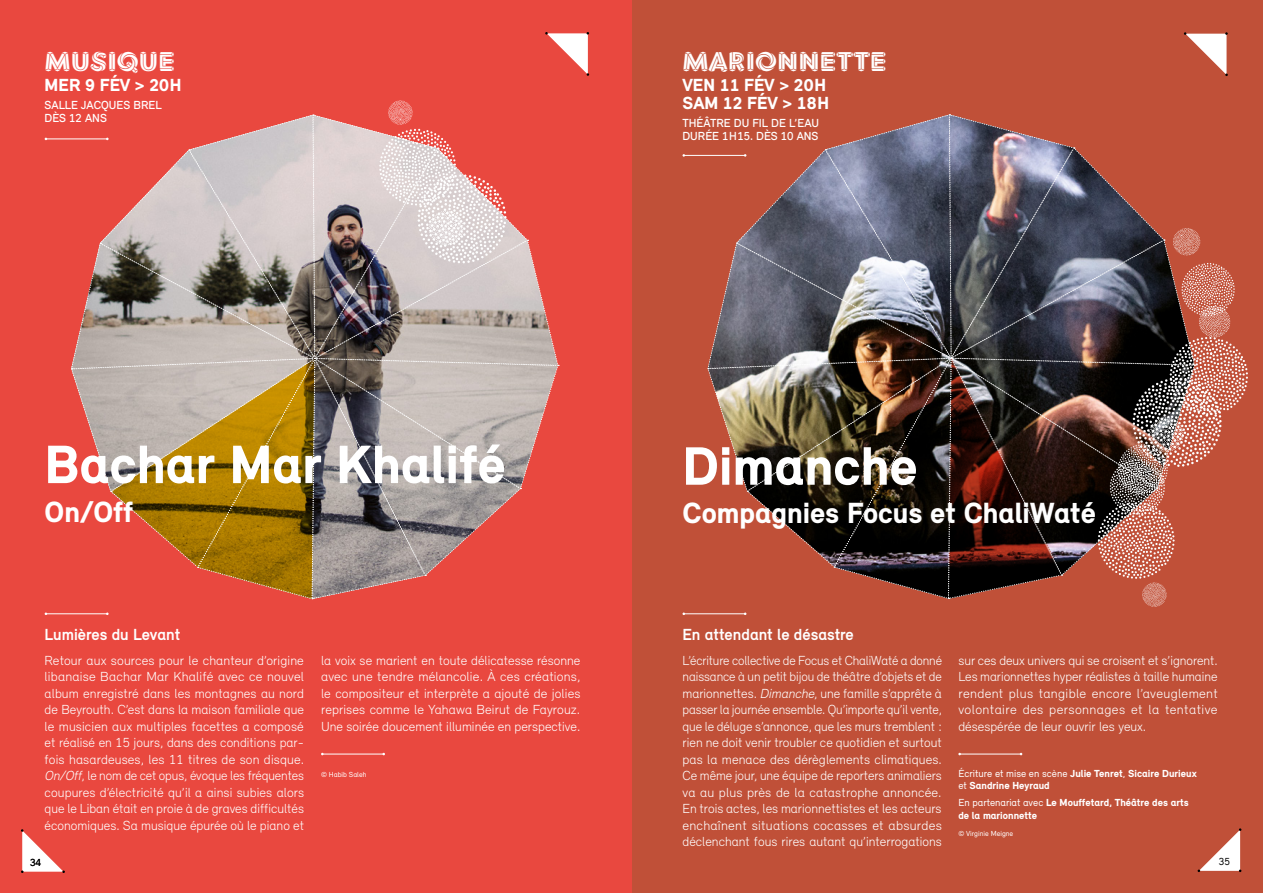
<style>
.page{position:relative;width:1263px;height:893px;background:#fff}
.page>*{position:absolute;margin:0;border:0;box-sizing:border-box;transform-origin:0 0}
.t1{font:900 55.5px "Relevant";color:#fff}
.t2{font:900 30px "Relevant";color:#fff}
.t3{font:27px "Soleil Magic Caps Yin Yang";color:#fff}
.t4{font:900 18px/18px "Relevant";color:#fff}
.t5{font:700 16.5px "Relevant";color:#fff}
.t6{font:300 13.5px/16.5px "Relevant";color:#fff;text-align:justify}
.t7{font:500 12px/13.5px "Relevant";color:#fff}
.t8{font:900 10.5px/12.8px "Relevant";color:#fff}
.t9{font:10.5px "Relevant";color:#000}
.t10{font:7.5px "Relevant";color:#fff}
.s1{font-style:italic}
.s2{font-weight:400}
</style>
<div class="page">
<div style="left:630px;top:0;width:633px;height:893px;background:#c05038"></div>
<div style="left:0;top:0;width:631px;height:893px;background:#e9483f"></div>
<hr style="left:684px;top:155px;width:61px;height:1px;background:#fff">
<hr style="left:684px;top:613px;width:61px;height:1px;background:#fff">
<hr style="left:960px;top:754px;width:61px;height:1px;background:#fff">
<img style="left:707px;top:114px;width:541px;height:501px">
<hr style="left:46px;top:139px;width:61px;height:1px;background:#fff">
<hr style="left:46px;top:613px;width:61px;height:1px;background:#fff">
<hr style="left:322px;top:754px;width:62px;height:1px;background:#fff">
<svg style="left:71px;top:100px;width:488px;height:499px"></svg>
<svg style="left:1197px;top:828px;width:44px;height:44px"></svg>
<svg style="left:21px;top:829px;width:44px;height:44px"></svg>
<svg style="left:545px;top:32px;width:44px;height:44px"></svg>
<svg style="left:1184px;top:32px;width:44px;height:44px"></svg>
<h3 class="t3" style="left:45px;top:39px;width:132px">MUSIQUE</h3>
<h3 class="t4" style="left:45px;top:75px;width:138px">MER 9 FÉV &gt; 20H</h3>
<p class="t7" style="left:45px;top:98px;width:119px">SALLE JACQUES BREL<br>DÈS 12 ANS</p>
<h3 class="t3" style="left:682px;top:39px;width:206px">MARIONNETTE</h3>
<h3 class="t4" style="left:682px;top:75px;width:148px">VEN 11 FÉV &gt; 20H<br>SAM 12 FÉV &gt; 18H</h3>
<p class="t7" style="left:682px;top:116px;width:138px">THÉÂTRE DU FIL DE L’EAU<br>DURÉE 1H15. DÈS 10 ANS</p>
<h1 class="t1" style="left:45px;top:430px;width:463px">Bachar Mar Khalifé</h1>
<h2 class="t2" style="left:45px;top:493px;width:90px">On/Off</h2>
<p class="t5" style="left:45px;top:624px;width:137px">Lumières du Levant</p>
<p class="t6" style="left:45px;top:651px;width:261px">Retour aux sources pour le chanteur d’origine libanaise Bachar Mar Khalifé avec ce nouvel album enregistré dans les montagnes au nord de Beyrouth. C’est dans la maison familiale que le musicien aux multiples facettes a composé et réalisé en 15 jours, dans des conditions par&shy;fois hasardeuses, les 11 titres de son disque.<br><span class="s1">On/Off</span>, le nom de cet opus, évoque les fréquentes coupures d’électricité qu’il a ainsi subies alors que le Liban était en proie à de graves difficultés économiques. Sa musique épurée où le piano et</p>
<p class="t6" style="left:321px;top:651px;width:261px">la voix se marient en toute délicatesse résonne avec une tendre mélancolie. À ces créations, le compositeur et interprète a ajouté de jolies reprises comme le Yahawa Beirut de Fayrouz.<br>Une soirée doucement illuminée en perspective.</p>
<p class="t10" style="left:321px;top:769px;width:47px">© Habib Saleh</p>
<h1 class="t1" style="left:682px;top:431px;width:237px">Dimanche</h1>
<h2 class="t2" style="left:682px;top:494px;width:415px">Compagnies Focus et ChaliWaté</h2>
<p class="t5" style="left:682px;top:624px;width:173px">En attendant le désastre</p>
<p class="t6" style="left:682px;top:651px;width:261px">L’écriture collective de Focus et ChaliWaté a donné naissance à un petit bijou de théâtre d’objets et de marionnettes. <span class="s1">Dimanche</span>, une famille s’apprête à passer la journée ensemble. Qu’importe qu’il vente, que le déluge s’annonce, que les murs tremblent : rien ne doit venir troubler ce quotidien et surtout pas la menace des dérèglements climatiques.<br>Ce même jour, une équipe de reporters animaliers va au plus près de la catastrophe annoncée.<br>En trois actes, les marionnettistes et les acteurs enchaînent situations cocasses et absurdes déclenchant fous rires autant qu’interrogations</p>
<p class="t6" style="left:958px;top:651px;width:261px">sur ces deux univers qui se croisent et s’ignorent.<br>Les marionnettes hyper réalistes à taille humaine rendent plus tangible encore l’aveuglement volontaire des personnages et la tentative désespérée de leur ouvrir les yeux.</p>
<p class="t8" style="left:958px;top:766px;width:240px"><span class="s2">Écriture et mise en scène</span> Julie Tenret<span class="s2">,</span> Sicaire Durieux <span class="s2">et</span> Sandrine Heyraud</p>
<p class="t8" style="left:958px;top:796px;width:232px"><span class="s2">En partenariat avec</span> Le Mouffetard, Théâtre des arts de la marionnette</p>
<p class="t10" style="left:958px;top:829px;width:56px">© Virginie Meigne</p>
<p class="t9" style="left:30px;top:856px;width:13px">34</p>
<p class="t9" style="left:1219px;top:855px;width:13px">35</p>
</div>
